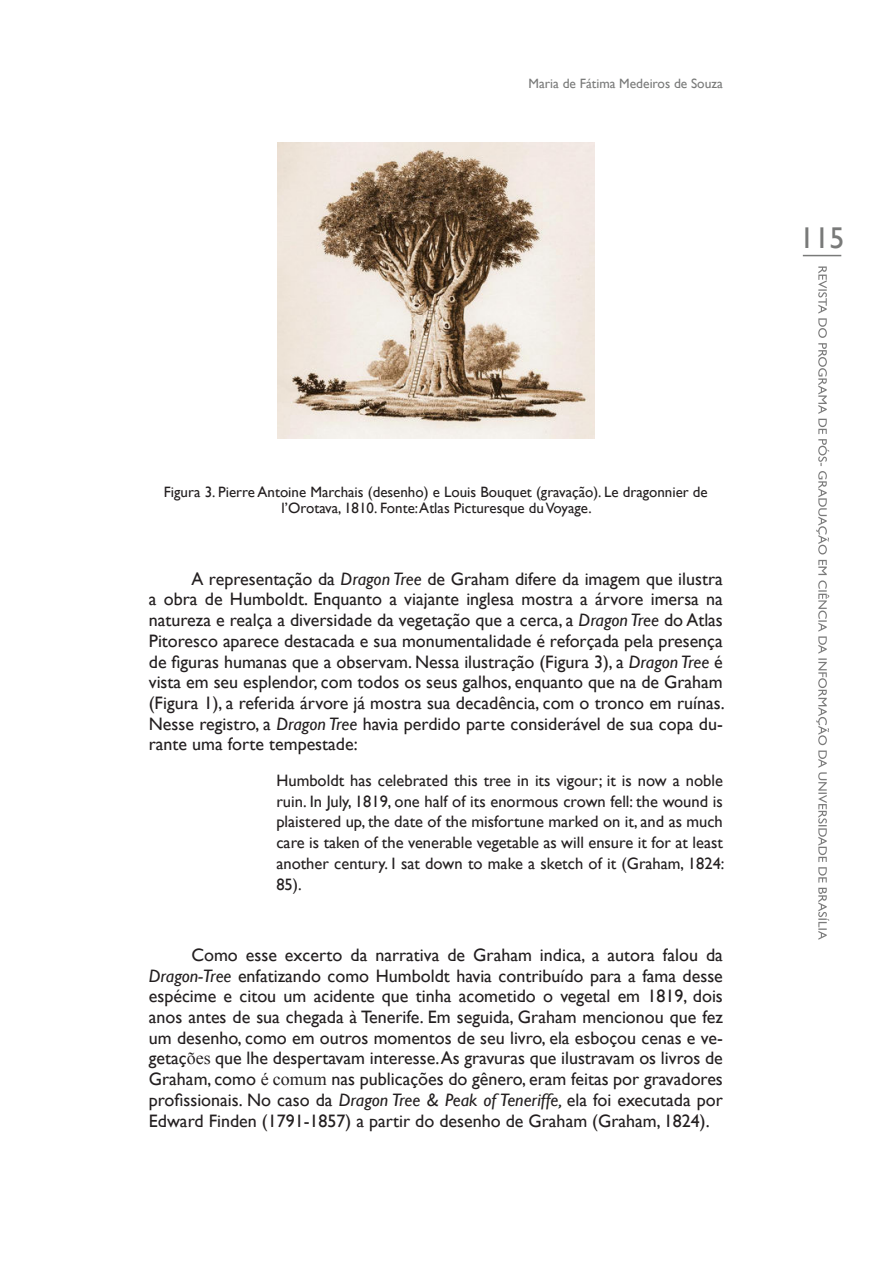
<style>
.page{position:relative;width:893px;height:1263px;background:#fff}
.page>*{position:absolute;margin:0;border:0;box-sizing:border-box;transform-origin:0 0}
.t1{font:30px "Gill Sans";color:#797a79}
.t2{font:18px/20.7px "Gill Sans";color:#231f20;text-align:justify}
.t3{font:16.5px/20.7px "Gill Sans";color:#231f20;text-align:justify}
.t4{font:15px/16.5px "Gill Sans";color:#231f20;text-align:center}
.t5{font:13.5px "Gill Sans";color:#797a79}
.s1{font-style:italic}
.s2{font-family:"Times New Roman"}
</style>
<div class="page">
<svg style="left:816px;top:266px;width:13px;height:674px"></svg>
<hr style="left:803px;top:255px;width:38px;height:1px;background:#797a79">
<img style="left:277px;top:142px;width:317px;height:296px">
<p class="t5" style="left:529px;top:76px;width:196px">Maria de Fátima Medeiros de Souza</p>
<h1 class="t1" style="left:800px;top:221px;width:46px">115</h1>
<p class="t4" style="left:164px;top:484px;width:545px">Figura 3. Pierre Antoine Marchais (desenho) e Louis Bouquet (gravação). Le dragonnier de l’Orotava, 1810. Fonte: Atlas Picturesque du Voyage.</p>
<p class="t2" style="left:149px;top:569px;width:577px;text-indent:43px">A representação da <span class="s1">Dragon Tree</span> de Graham difere da imagem que ilustra a obra de Humboldt. Enquanto a viajante inglesa mostra a árvore imersa na natureza e realça a diversidade da vegetação que a cerca, a <span class="s1">Dragon Tree</span> do Atlas Pitoresco aparece destacada e sua monumentalidade é reforçada pela presença de figuras humanas que a observam. Nessa ilustração (Figura 3), a <span class="s1">Dragon Tree</span> é vista em seu esplendor, com todos os seus galhos, enquanto que na de Graham (Figura 1), a referida árvore já mostra sua decadência, com o tronco em ruínas.<br>Nesse registro, a <span class="s1">Dragon Tree</span> havia perdido parte considerável de sua copa du&shy;rante uma forte tempestade:</p>
<p class="t3" style="left:276px;top:770px;width:450px">Humboldt has celebrated this tree in its vigour; it is now a noble ruin. In July, 1819, one half of its enormous crown fell: the wound is plaistered up, the date of the misfortune marked on it, and as much care is taken of the venerable vegetable as will ensure it for at least another century. I sat down to make a sketch of it (Graham, 1824:<br>85).</p>
<p class="t2" style="left:149px;top:945px;width:576px;text-indent:43px">Como esse excerto da narrativa de Graham indica, a autora falou da <span class="s1">Dragon-Tree</span> enfatizando como Humboldt havia contribuído para a fama desse espécime e citou um acidente que tinha acometido o vegetal em 1819, dois anos antes de sua chegada à Tenerife. Em seguida, Graham mencionou que fez um desenho, como em outros momentos de seu livro, ela esboçou cenas e ve&shy;getaç<span class="s2">ões</span> que lhe despertavam interesse. As gravuras que ilustravam os livros de Graham, como <span class="s2">é comum</span> nas publicações do gênero, eram feitas por gravadores profissionais. No caso da <span class="s1">Dragon Tree &amp; Peak of Teneriffe,</span> ela foi executada por Edward Finden (1791-1857) a partir do desenho de Graham (Graham, 1824).</p>
</div>
